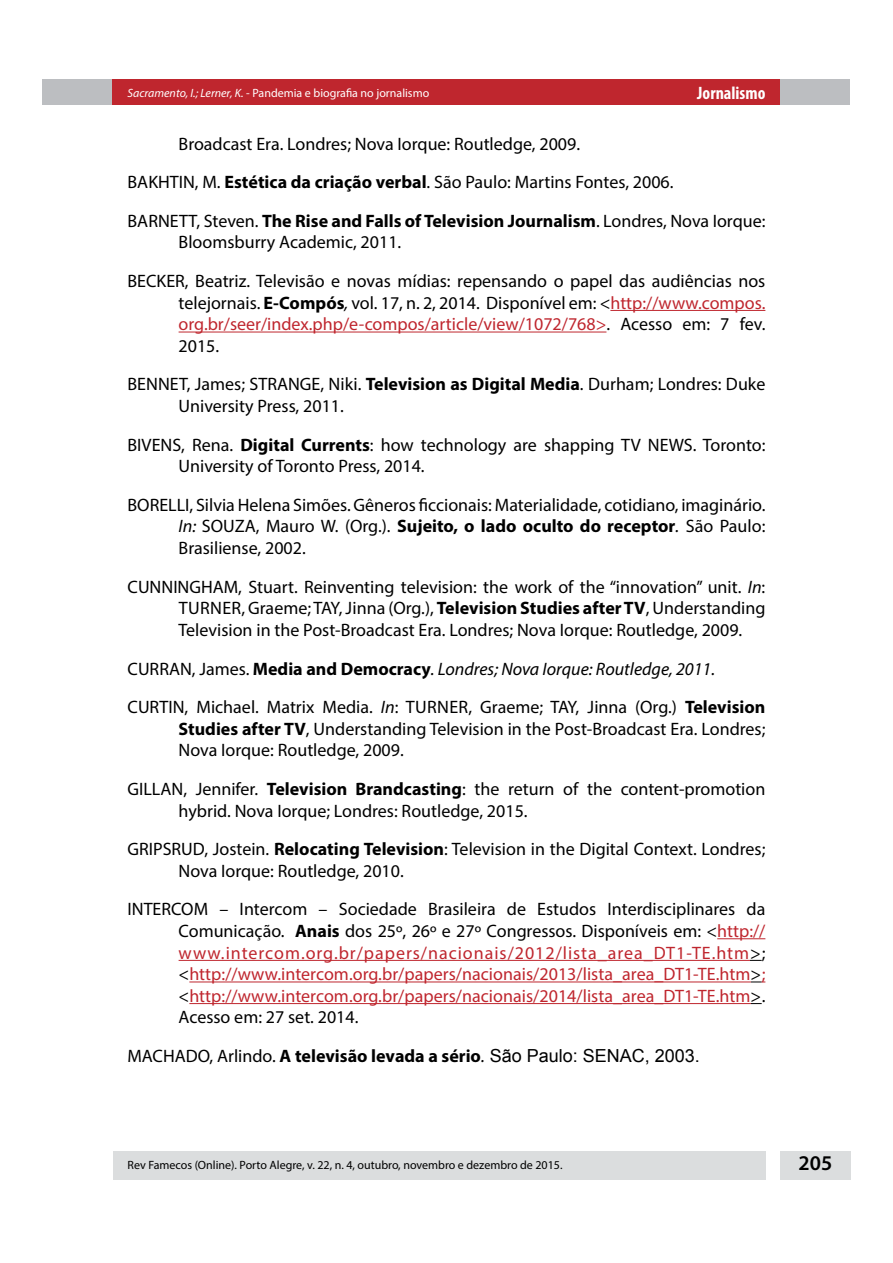
<style>
.page{position:relative;width:893px;height:1263px;background:#fff}
.page>*{position:absolute;margin:0;border:0;box-sizing:border-box;transform-origin:0 0}
.t1{font:600 21px "Myriad Pro";color:#000}
.t2{font:18px/21.6px "Myriad Pro";color:#000}
.t3{font:18px/21.6px "Myriad Pro";color:#bf262e;text-align:justify}
.t4{font:700 18px "Myriad Pro";color:#000}
.t5{font:700 condensed 18px "Myriad Pro";color:#fff}
.t6{font:12px "Myriad Pro";color:#000}
.t7{font:12px "Myriad Pro";color:#fff}
.s1{font-style:italic}
.s2{font-weight:700}
.s3{color:#000}
.s4{font-weight:700;color:#000}
.s5{font-style:italic;color:#000}
.s6{font-weight:400}
.s7{font-weight:400;font-style:italic}
.s8{font-family:"Arial";font-weight:400}
</style>
<div class="page">
<div style="left:43px;top:80px;width:807px;height:25px;background:#bcbec1"></div>
<div style="left:113px;top:80px;width:667px;height:25px;background:#bf262e"></div>
<div style="left:780px;top:1151px;width:70px;height:28px;background:#dbddde"></div>
<div style="left:113px;top:1151px;width:652px;height:28px;background:#dbddde"></div>
<hr style="left:610px;top:310px;width:155px;height:1px;background:#bf262e">
<hr style="left:179px;top:332px;width:427px;height:1px;background:#bf262e">
<hr style="left:717px;top:938px;width:48px;height:1px;background:#bf262e">
<hr style="left:179px;top:960px;width:571px;height:1px;background:#bf262e">
<svg style="left:750px;top:960px;width:12px;height:1px"></svg>
<hr style="left:189px;top:981px;width:562px;height:1px;background:#bf262e">
<svg style="left:751px;top:981px;width:14px;height:1px"></svg>
<hr style="left:189px;top:1003px;width:562px;height:1px;background:#bf262e">
<p class="t7" style="left:128px;top:85px;width:303px"><span class="s1">Sacramento, I.; Lerner, K.</span> - Pandemia e biografia no jornalismo</p>
<p class="t5" style="left:697px;top:82px;width:70px">Jornalismo</p>
<p class="t2" style="left:128px;top:124px;width:639px;line-height:38.5px;text-indent:51px">Broadcast Era. Londres; Nova Iorque: Routledge, 2009.<br>BAKHTIN, M. <span class="s2">Estética da criação verbal</span>. São Paulo: Martins Fontes, 2006.<br>BARNETT, Steven. <span class="s2">The Rise and Falls of Television Journalism</span>. Londres, Nova Iorque:</p>
<p class="t2" style="left:128px;top:223px;width:639px;line-height:38.5px;text-indent:51px">Bloomsburry Academic, 2011.<br>BECKER, Beatriz. Televisão e novas mídias: repensando o papel das audiências nos</p>
<p class="t3" style="left:179px;top:291px;width:588px"><span class="s3">telejornais.</span> <span class="s4">E-Compós</span><span class="s5">,</span> <span class="s3">vol. 17, n. 2, 2014. Disponível em: &lt;</span>http://www.compos. org.br/seer/index.php/e-compos/article/view/1072/768&gt;<span class="s3">. Acesso em: 7 fev.<br>2015.</span></p>
<p class="t2" style="left:179px;top:373px;width:588px;text-indent:-51px">BENNET, James; STRANGE, Niki. <span class="s2">Television as Digital Media</span>. Durham; Londres: Duke<br>University Press, 2011.</p>
<p class="t2" style="left:179px;top:433px;width:588px;text-indent:-51px">BIVENS, Rena. <span class="s2">Digital Currents</span>: how technology are shapping TV NEWS. Toronto:<br>University of Toronto Press, 2014.</p>
<p class="t2" style="left:179px;top:494px;width:588px;text-align:justify;text-indent:-51px">BORELLI, Silvia Helena Simões. Gêneros ficcionais: Materialidade, cotidiano, imaginário.<br><span class="s1">In:</span> SOUZA, Mauro W. (Org.). <span class="s2">Sujeito, o lado oculto do receptor</span><span class="s1">.</span> São Paulo:<br>Brasiliense, 2002.</p>
<p class="t2" style="left:179px;top:576px;width:588px;text-align:justify;text-indent:-51px">CUNNINGHAM, Stuart. Reinventing television: the work of the “innovation” unit. <span class="s1">In</span>:<br>TURNER, Graeme; TAY, Jinna (Org.), <span class="s2">Television Studies after TV</span>, Understanding Television in the Post-Broadcast Era. Londres; Nova Iorque: Routledge, 2009.</p>
<p class="t2" style="left:128px;top:649px;width:639px;line-height:38.5px">CURRAN, James. <span class="s2">Media and Democracy</span><span class="s1">. Londres; Nova Iorque: Routledge, 2011.<br></span>CURTIN, Michael. Matrix Media. <span class="s1">In</span>: TURNER, Graeme; TAY, Jinna (Org.) <span class="s2">Television</span></p>
<p class="t2" style="left:179px;top:718px;width:588px"><span class="s2">Studies after TV</span>, Understanding Television in the Post-Broadcast Era. Londres;<br>Nova Iorque: Routledge, 2009.</p>
<p class="t2" style="left:179px;top:778px;width:588px;text-indent:-51px">GILLAN, Jennifer. <span class="s2">Television Brandcasting</span>: the return of the content-promotion hybrid. Nova Iorque; Londres: Routledge, 2015.</p>
<p class="t2" style="left:179px;top:838px;width:588px;text-indent:-51px">GRIPSRUD, Jostein. <span class="s2">Relocating Television</span>: Television in the Digital Context. Londres;<br>Nova Iorque: Routledge, 2010.</p>
<p class="t3" style="left:179px;top:898px;width:588px;text-indent:-51px"><span class="s3">INTERCOM – Intercom – Sociedade Brasileira de Estudos Interdisciplinares da Comunicação.</span> <span class="s4">Anais</span> <span class="s3">dos 25º, 26º e 27º Congressos. Disponíveis em: &lt;</span>http:// www.intercom.org.br/papers/nacionais/2012/lista_area_DT1-TE.htm<span class="s3">&gt;; &lt;</span>http://www.intercom.org.br/papers/nacionais/2013/lista_area_DT1-TE.htm<span class="s3">&gt;</span>; <span class="s3">&lt;</span>http://www.intercom.org.br/papers/nacionais/2014/lista_area_DT1-TE.htm<span class="s3">&gt;.<br>Acesso em: 27 set. 2014.</span></p>
<p class="t4" style="left:128px;top:1044px;width:574px"><span class="s6">MACHADO, Arlindo.</span> A televisão levada a sério<span class="s7">.</span> <span class="s8">São Paulo: SENAC, 2003.</span></p>
<p class="t6" style="left:128px;top:1158px;width:436px">Rev Famecos (Online). Porto Alegre, v. 22, n. 4, outubro, novembro e dezembro de 2015.</p>
<p class="t1" style="left:798px;top:1150px;width:35px">205</p>
</div>
